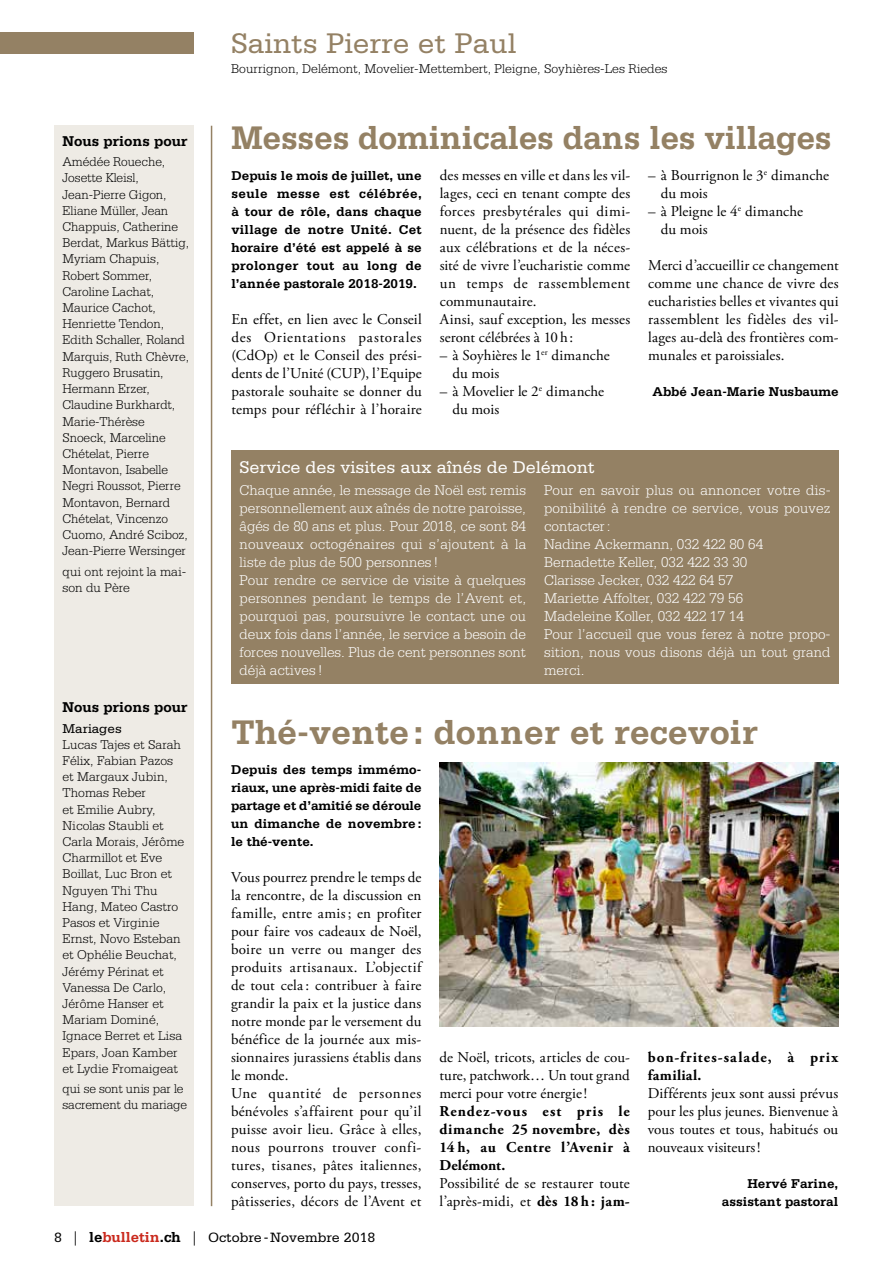
<style>
.page{position:relative;width:893px;height:1263px;background:#fff}
.page>*{position:absolute;margin:0;border:0;box-sizing:border-box;transform-origin:0 0}
.t1{font:700 36px "Serifa";color:#948164}
.t2{font:700 34.5px "Serifa";letter-spacing:-.01em;color:#948164}
.t3{font:30px "Serifa";color:#948164}
.t4{font:18px "Serifa";color:#fff}
.t5{font:15px/18px "Adobe Garamond Pro";letter-spacing:.01em;color:#000}
.t6{font:300 15px/18px "Serifa";color:#fff}
.t7{font:700 15px/18px "Adobe Garamond Pro";letter-spacing:.04em;color:#000;text-align:justify}
.t8{font:700 15px/18px "Adobe Garamond Pro";letter-spacing:.065em;color:#000}
.t9{font:700 15px "Serifa";color:#000}
.t10{font:14.25px "Serifa";color:#000}
.t11{font:300 13.5px/16.2px "Serifa";letter-spacing:-.005em;color:#000}
.t12{font:700 13.5px/18px "Serifa";color:#000;text-align:justify}
.t13{font:13.5px "Serifa";color:#000}
.s1{font-weight:700}
.s2{font-family:"Adobe Garamond Pro"}
.s3{font-weight:700;font-size:15px}
.s4{font-weight:700;font-size:15px;color:#ca291d}
</style>
<div class="page">
<div style="left:0;top:33px;width:193px;height:21px;background:#948164"></div>
<hr style="left:211px;top:126px;width:1px;height:1080px;background:#948164">
<div style="left:54px;top:126px;width:139px;height:1080px;background:#eeebe5"></div>
<div style="left:231px;top:450px;width:608px;height:234px;background:#948164"></div>
<img style="left:440px;top:762px;width:398px;height:264px">
<h3 class="t3" style="left:231px;top:27px;width:287px">Saints Pierre et Paul</h3>
<p class="t11" style="left:231px;top:61px;width:438px">Bourrignon, Delémont, Movelier-Mettembert, Pleigne, Soyhières-Les Riedes</p>
<p class="t9" style="left:63px;top:132px;width:127px">Nous prions pour</p>
<h2 class="t2" style="left:231px;top:117px;width:602px">Messes dominicales dans les villages</h2>
<p class="t11" style="left:63px;top:154px;width:128px">Amédée Roueche,<br>Josette Kleisl,<br>Jean-Pierre Gigon,<br>Eliane Müller, Jean<br>Chappuis, Catherine<br>Berdat, Markus Bättig,<br>Myriam Chapuis,<br>Robert Sommer,<br>Caroline Lachat,<br>Maurice Cachot,<br>Henriette Tendon,<br>Edith Schaller, Roland<br>Marquis, Ruth Chèvre,<br>Ruggero Brusatin,<br>Hermann Erzer,<br>Claudine Burkhardt,<br>Marie-Thérèse<br>Snoeck, Marceline<br>Chételat, Pierre<br>Montavon, Isabelle<br>Negri Roussot, Pierre<br>Montavon, Bernard<br>Chételat, Vincenzo<br>Cuomo, André Sciboz,<br>Jean-Pierre Wersinger</p>
<p class="t11" style="left:63px;top:563px;width:125px">qui ont rejoint la mai&shy;son du Père</p>
<p class="t5" style="left:440px;top:167px;width:192px">des messes en ville et dans les vil&shy;lages, ceci en tenant compte des forces presbytérales qui dimi&shy;nuent, de la présence des fidèles aux célébrations et de la néces&shy;sité de vivre l’eucharistie comme un temps de rassemblement communautaire.<br>Ainsi, sauf exception, les messes seront célébrées à 10h:</p>
<p class="t5" style="left:453px;top:347px;width:159px;text-indent:-13px">– à Soyhières le 1<sup>er</sup> dimanche du mois</p>
<p class="t5" style="left:453px;top:383px;width:153px;text-indent:-13px">– à Movelier le 2<sup>e</sup> dimanche du mois</p>
<p class="t5" style="left:661px;top:167px;width:170px;text-indent:-13px">– à Bourrignon le 3<sup>e</sup> dimanche du mois</p>
<p class="t5" style="left:661px;top:203px;width:144px;text-indent:-13px">– à Pleigne le 4<sup>e</sup> dimanche du mois</p>
<p class="t5" style="left:648px;top:257px;width:192px;text-align:justify">Merci d’accueillir ce changement comme une chance de vivre des eucharisties belles et vivantes qui rassemblent les fidèles des vil&shy;lages au-delà des frontières com&shy;munales et paroissiales.</p>
<p class="t12" style="left:652px;top:382px;width:188px">Abbé Jean-Marie Nusbaume</p>
<p class="t12" style="left:231px;top:166px;width:192px">Depuis le mois de juillet, une seule messe est célébrée, à tour de rôle, dans chaque village de notre Unité. Cet horaire d’été est appelé à se prolonger tout au long de l’année pastorale 2018-2019.</p>
<p class="t5" style="left:231px;top:311px;width:192px;text-align:justify">En effet, en lien avec le Conseil des Orientations pastorales (CdOp) et le Conseil des prési&shy;dents de l’Unité (CUP), l’Equipe pastorale souhaite se donner du temps pour réfléchir à l’horaire</p>
<p class="t4" style="left:240px;top:457px;width:357px">Service des visites aux aînés de Delémont</p>
<p class="t6" style="left:240px;top:481px;width:288px">Chaque année, le message de Noël est remis personnellement aux aînés de notre paroisse, âgés de 80 ans et plus. Pour 2018, ce sont 84 nouveaux octogénaires qui s’ajoutent à la liste de plus de 500 personnes !<br>Pour rendre ce service de visite à quelques personnes pendant le temps de l’Avent et, pourquoi pas, poursuivre le contact une ou deux fois dans l’année, le service a besoin de forces nouvelles. Plus de cent personnes sont déjà actives !</p>
<p class="t6" style="left:544px;top:481px;width:288px">Pour en savoir plus ou annoncer votre dis&shy;ponibilité à rendre ce service, vous pouvez contacter:<br>Nadine Ackermann, 032 422 80 64<br>Bernadette Keller, 032 422 33 30<br>Clarisse Jecker, 032 422 64 57<br>Mariette Affolter, 032 422 79 56<br>Madeleine Koller, 032 422 17 14<br>Pour l’accueil que vous ferez à notre propo&shy;sition, nous vous disons déjà un tout grand merci.</p>
<p class="t9" style="left:63px;top:698px;width:127px">Nous prions pour</p>
<p class="t13" style="left:63px;top:721px;width:61px">Mariages</p>
<p class="t11" style="left:63px;top:736px;width:123px">Lucas Tajes et Sarah<br>Félix, Fabian Pazos et Margaux Jubin,<br>Thomas Reber<br>et Emilie Aubry,<br>Nicolas Staubli et<br>Carla Morais, Jérôme<br>Charmillot et Eve<br>Boillat, Luc Bron et<br>Nguyen Thi Thu<br>Hang, Mateo Castro<br>Pasos et Virginie<br>Ernst, Novo Esteban et Ophélie Beuchat,<br>Jérémy Périnat et<br>Vanessa De Carlo,<br>Jérôme Hanser et<br>Mariam Dominé,<br>Ignace Berret et Lisa<br>Epars, Joan Kamber et Lydie Fromaigeat</p>
<p class="t11" style="left:63px;top:1080px;width:126px">qui se sont unis par le sacrement du mariage</p>
<h1 class="t1" style="left:231px;top:711px;width:528px">Thé-vente: donner et recevoir</h1>
<p class="t12" style="left:231px;top:760px;width:192px">Depuis des temps immémo&shy;riaux, une après-midi faite de partage et d’amitié se déroule un dimanche de novembre : le thé-vente.</p>
<p class="t5" style="left:231px;top:869px;width:192px">Vous pourrez prendre le temps de la rencontre, de la discussion en famille, entre amis; en profiter pour faire vos cadeaux de Noël, boire un verre ou manger des produits artisanaux. L’objectif de tout cela : contribuer à faire grandir la paix et la justice dans notre monde par le versement du bénéfice de la journée aux mis&shy;sionnaires jurassiens établis dans le monde.<br>Une quantité de personnes bénévoles s’affairent pour qu’il puisse avoir lieu. Grâce à elles, nous pourrons trouver confi&shy;tures, tisanes, pâtes italiennes, conserves, porto du pays, tresses, pâtisseries, décors de l’Avent et</p>
<p class="t5" style="left:439px;top:1049px;width:192px;text-align:justify">de Noël, tricots, articles de cou&shy;ture, patchwork… Un tout grand merci pour votre énergie!</p>
<p class="t7" style="left:439px;top:1103px;width:192px">Rendez-vous est pris le dimanche 25 novembre, dès 14 h, au Centre l’Avenir à Delémont.</p>
<p class="t5" style="left:439px;top:1175px;width:192px">Possibilité de se restaurer toute l’après-midi, et <span class="s1">dès 18 h : jam-</span></p>
<p class="t8" style="left:648px;top:1049px;width:192px">bon-frites-salade, à prix familial.</p>
<p class="t5" style="left:648px;top:1085px;width:192px;text-align:justify">Différents jeux sont aussi prévus pour les plus jeunes. Bienvenue à vous toutes et tous, habitués ou nouveaux visiteurs!</p>
<p class="t12" style="left:722px;top:1174px;width:118px;text-align:right">Hervé Farine, assistant pastoral</p>
<p class="t10" style="left:54px;top:1230px;width:323px">8 <span class="s2">|</span> <span class="s3">le</span><span class="s4">bulletin</span><span class="s3">.ch</span> <span class="s2">|</span> Octobre-Novembre 2018</p>
</div>
